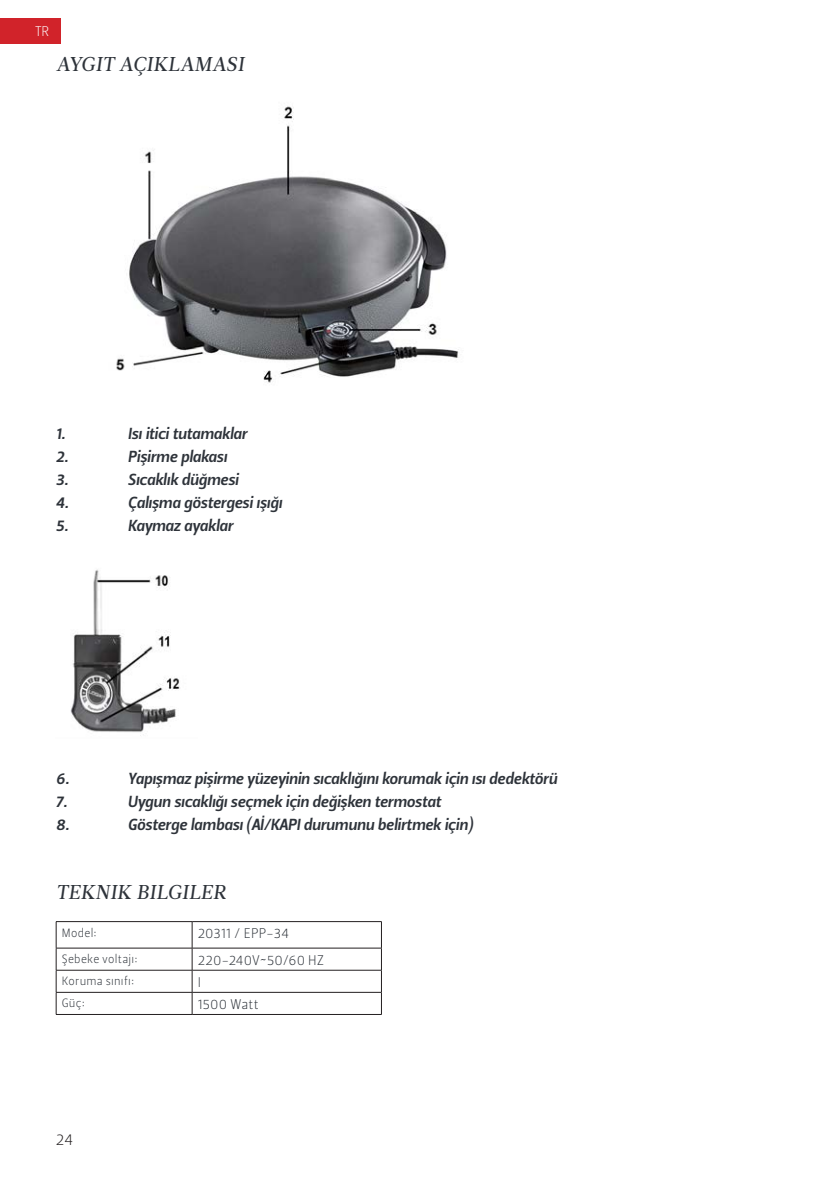
<style>
.page{position:relative;width:840px;height:1189px;background:#fff}
.page>*{position:absolute;margin:0;border:0;box-sizing:border-box;transform-origin:0 0}
.t1{font:20px "Leitura News Italic 2";letter-spacing:.005em;color:#2e333a}
.t2{font:16px "Leitura Sans Italic 3";letter-spacing:-.01em;color:#2e333a}
.t3{font:16px "Leitura Sans Grot 1";color:#231f20}
.t4{font:14px "Leitura Sans Grot 1";letter-spacing:.01em;color:#2e333a}
.t5{font:14px "Leitura Sans Grot 1";color:#fff}
.t6{font:12px "Leitura Sans Grot 1";letter-spacing:.025em;color:#2e333a}
</style>
<div class="page">
<div style="left:0;top:18px;width:61px;height:26px;background:#d1232a"></div>
<img style="left:70px;top:569px;width:110px;height:167px">
<hr style="left:56px;top:921px;width:136px;height:1px;background:#231f20">
<hr style="left:192px;top:921px;width:189px;height:1px;background:#231f20">
<hr style="left:56px;top:948px;width:136px;height:1px;background:#231f20">
<hr style="left:192px;top:948px;width:189px;height:1px;background:#231f20">
<hr style="left:56px;top:970px;width:136px;height:1px;background:#231f20">
<hr style="left:192px;top:970px;width:189px;height:1px;background:#231f20">
<hr style="left:56px;top:992px;width:136px;height:1px;background:#231f20">
<svg style="left:56px;top:922px;width:1px;height:92px"></svg>
<hr style="left:192px;top:992px;width:189px;height:1px;background:#231f20">
<svg style="left:192px;top:922px;width:1px;height:92px"></svg>
<svg style="left:381px;top:922px;width:1px;height:92px"></svg>
<hr style="left:56px;top:1014px;width:136px;height:1px;background:#231f20">
<hr style="left:192px;top:1014px;width:189px;height:1px;background:#231f20">
<img style="left:116px;top:106px;width:343px;height:277px">
<p class="t5" style="left:35px;top:24px;width:16px">TR</p>
<p class="t1" style="left:56px;top:53px;width:189px">AYGIT AÇIKLAMASI</p>
<p class="t2" style="left:56px;top:424px;width:11px">1.</p>
<p class="t2" style="left:128px;top:424px;width:121px">Isı itici tutamaklar</p>
<p class="t2" style="left:56px;top:447px;width:14px">2.</p>
<p class="t2" style="left:128px;top:447px;width:100px">Pişirme plakası</p>
<p class="t2" style="left:56px;top:470px;width:14px">3.</p>
<p class="t2" style="left:128px;top:470px;width:112px">Sıcaklık düğmesi</p>
<p class="t2" style="left:56px;top:493px;width:14px">4.</p>
<p class="t2" style="left:128px;top:493px;width:155px">Çalışma göstergesi ışığı</p>
<p class="t2" style="left:56px;top:516px;width:14px">5.</p>
<p class="t2" style="left:128px;top:516px;width:107px">Kaymaz ayaklar</p>
<p class="t2" style="left:56px;top:769px;width:15px">6.</p>
<p class="t2" style="left:128px;top:769px;width:430px">Yapışmaz pişirme yüzeyinin sıcaklığını korumak için ısı dedektörü</p>
<p class="t2" style="left:56px;top:792px;width:13px">7.</p>
<p class="t2" style="left:128px;top:792px;width:314px">Uygun sıcaklığı seçmek için değişken termostat</p>
<p class="t2" style="left:56px;top:815px;width:15px">8.</p>
<p class="t2" style="left:128px;top:815px;width:346px">Gösterge lambası (Aİ/KAPI durumunu belirtmek için)</p>
<p class="t1" style="left:56px;top:881px;width:172px">TEKNIK BILGILER</p>
<p class="t6" style="left:62px;top:925px;width:36px">Model:</p>
<p class="t4" style="left:198px;top:925px;width:93px">20311 / EPP-34</p>
<p class="t6" style="left:62px;top:952px;width:77px">Şebeke voltajı:</p>
<p class="t4" style="left:198px;top:951px;width:127px">220-240V~50/60 HZ</p>
<p class="t6" style="left:62px;top:974px;width:74px">Koruma sınıfı:</p>
<p class="t4" style="left:198px;top:974px;width:5px">I</p>
<p class="t6" style="left:62px;top:996px;width:25px">Güç:</p>
<p class="t4" style="left:198px;top:996px;width:62px">1500 Watt</p>
<p class="t3" style="left:56px;top:1131px;width:19px">24</p>
</div>
